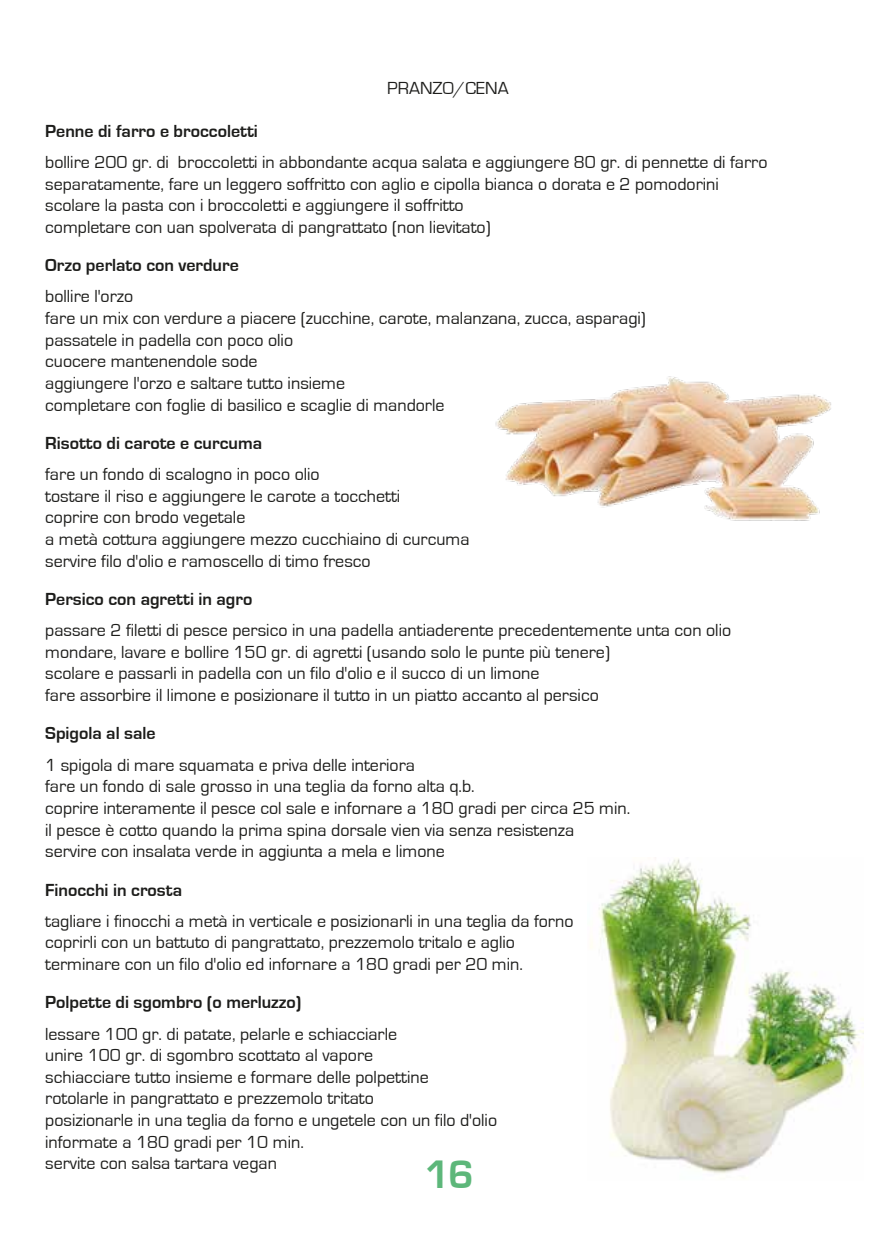
<style>
.page{position:relative;width:896px;height:1248px;background:#fff}
.page>*{position:absolute;margin:0;border:0;box-sizing:border-box;transform-origin:0 0}
.t1{font:700 41px "Eurostile";color:#5db77a}
.t2{font:18px/21.6px "Eurostile";color:#1d1d1b}
.t3{font:700 18px "Eurostile";color:#1d1d1b}
</style>
<div class="page">
<img style="left:590px;top:858px;width:273px;height:316px">
<img style="left:495px;top:376px;width:336px;height:145px">
<p class="t2" style="left:387px;top:77px;width:123px">PRANZO/CENA</p>
<p class="t3" style="left:45px;top:121px;width:214px">Penne di farro e broccoletti</p>
<p class="t2" style="left:45px;top:152px;width:724px">bollire 200 gr. di broccoletti in abbondante acqua salata e aggiungere 80 gr. di pennette di farro separatamente, fare un leggero soffritto con aglio e cipolla bianca o dorata e 2 pomodorini scolare la pasta con i broccoletti e aggiungere il soffritto<br>completare con uan spolverata di pangrattato (non lievitato)</p>
<p class="t3" style="left:45px;top:255px;width:195px">Orzo perlato con verdure</p>
<p class="t2" style="left:45px;top:286px;width:602px">bollire l'orzo<br>fare un mix con verdure a piacere (zucchine, carote, malanzana, zucca, asparagi) passatele in padella con poco olio<br>cuocere mantenendole sode<br>aggiungere l'orzo e saltare tutto insieme<br>completare con foglie di basilico e scaglie di mandorle</p>
<p class="t3" style="left:45px;top:433px;width:218px">Risotto di carote e curcuma</p>
<p class="t2" style="left:45px;top:464px;width:426px">fare un fondo di scalogno in poco olio<br>tostare il riso e aggiungere le carote a tocchetti<br>coprire con brodo vegetale<br>a metà cottura aggiungere mezzo cucchiaino di curcuma servire filo d'olio e ramoscello di timo fresco</p>
<p class="t3" style="left:45px;top:589px;width:209px">Persico con agretti in agro</p>
<p class="t2" style="left:45px;top:619px;width:687px">passare 2 filetti di pesce persico in una padella antiaderente precedentemente unta con olio mondare, lavare e bollire 150 gr. di agretti (usando solo le punte più tenere)<br>scolare e passarli in padella con un filo d'olio e il succo di un limone<br>fare assorbire il limone e posizionare il tutto in un piatto accanto al persico</p>
<p class="t3" style="left:45px;top:723px;width:112px">Spigola al sale</p>
<p class="t2" style="left:45px;top:754px;width:586px">1 spigola di mare squamata e priva delle interiora<br>fare un fondo di sale grosso in una teglia da forno alta q.b.<br>coprire interamente il pesce col sale e infornare a 180 gradi per circa 25 min. il pesce è cotto quando la prima spina dorsale vien via senza resistenza servire con insalata verde in aggiunta a mela e limone</p>
<p class="t3" style="left:45px;top:879px;width:138px">Finocchi in crosta</p>
<p class="t2" style="left:45px;top:910px;width:530px">tagliare i finocchi a metà in verticale e posizionarli in una teglia da forno coprirli con un battuto di pangrattato, prezzemolo tritalo e aglio terminare con un filo d'olio ed infornare a 180 gradi per 20 min.</p>
<p class="t3" style="left:45px;top:992px;width:258px">Polpette di sgombro (o merluzzo)</p>
<p class="t2" style="left:45px;top:1023px;width:453px">lessare 100 gr. di patate, pelarle e schiacciarle<br>unire 100 gr. di sgombro scottato al vapore<br>schiacciare tutto insieme e formare delle polpettine<br>rotolarle in pangrattato e prezzemolo tritato<br>posizionarle in una teglia da forno e ungetele con un filo d'olio informate a 180 gradi per 10 min.<br>servite con salsa tartara vegan</p>
<h1 class="t1" style="left:424px;top:1152px;width:51px">16</h1>
</div>
